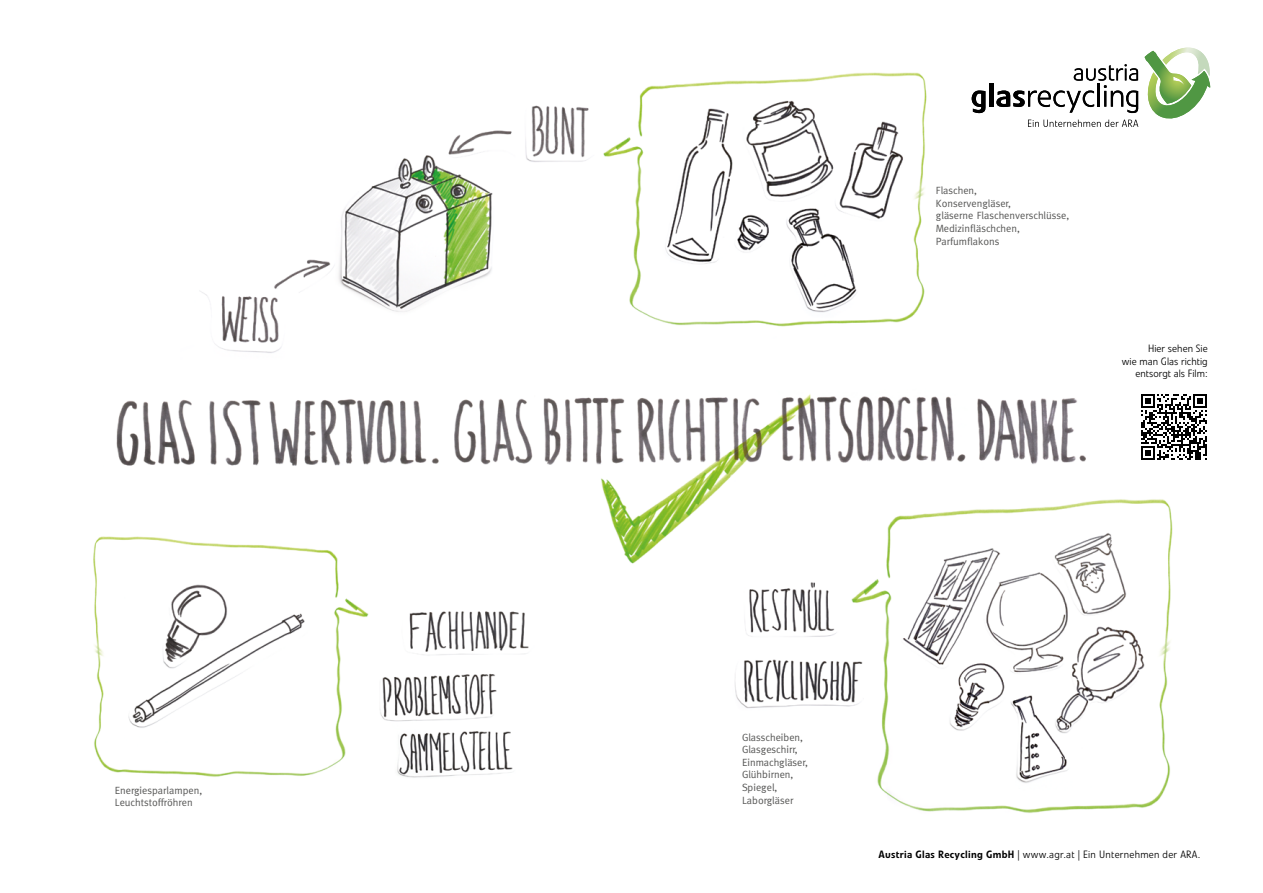
<style>
.page{position:relative;width:1263px;height:893px;background:#fff}
.page>*{position:absolute;margin:0;border:0;box-sizing:border-box;transform-origin:0 0}
.t1{font:10.5px/12.6px "Meta";color:#575756}
.t2{font:300 10.5px "Veto LT Pro";letter-spacing:.025em;color:#000}
.t3{font:300 10.5px/12.6px "Veto LT Pro";letter-spacing:.005em;color:#000;text-align:right}
.s1{font-weight:500}
</style>
<div class="page">
<img style="left:93px;top:71px;width:1118px;height:742px">
<svg style="left:1141px;top:394px;width:66px;height:66px"></svg>
<svg style="left:972px;top:90px;width:13px;height:23px"></svg>
<hr style="left:989px;top:83px;width:4px;height:24px;background:#000">
<svg style="left:996px;top:64px;width:142px;height:49px"></svg>
<svg style="left:1144px;top:48px;width:66px;height:75px"></svg>
<svg style="left:1028px;top:120px;width:110px;height:7px"></svg>
<p class="t1" style="left:115px;top:784px;width:89px">Energiesparlampen,<br>Leuchtstoffröhren</p>
<p class="t1" style="left:936px;top:184px;width:135px">Flaschen,<br>Konservengläser,<br>gläserne Flaschenverschlüsse,<br>Medizinfläschchen,<br>Parfumflakons</p>
<p class="t3" style="left:1122px;top:342px;width:87px">Hier sehen Sie<br>wie man Glas richtig entsorgt als Film:</p>
<p class="t1" style="left:742px;top:730px;width:67px">Glasscheiben,<br>Glasgeschirr,<br>Einmachgläser,<br>Glühbirnen,<br>Spiegel,<br>Laborgläser</p>
<p class="t2" style="left:878px;top:848px;width:323px"><span class="s1">Austria Glas Recycling GmbH</span> | www.agr.at | Ein Unternehmen der ARA.</p>
</div>
